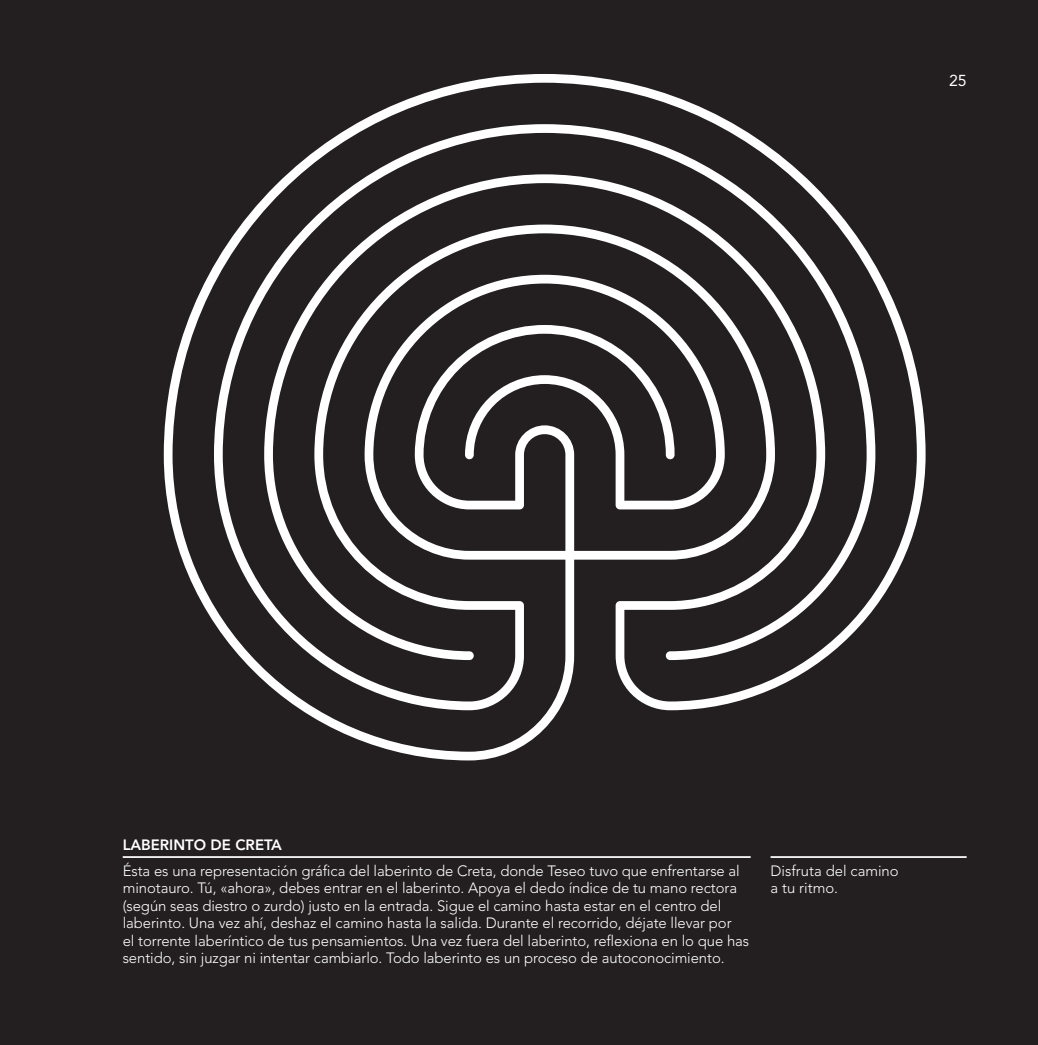
<style>
.page{position:relative;width:1038px;height:1045px;background:#fff}
.page>*{position:absolute;margin:0;border:0;box-sizing:border-box;transform-origin:0 0}
.t1{font:15.75px "Avenir LT Std";color:#fff}
.t2{font:300 14.88px/17.5px "Avenir LT Std";letter-spacing:-.005em;color:#fff}
.t3{font:800 14.88px "Avenir LT Std";color:#fff}
</style>
<div class="page">
<div style="left:0;top:0;width:1037px;height:1044px;background:#231f20"></div>
<hr style="left:123px;top:856px;width:627px;height:1px;background:#fff">
<hr style="left:770px;top:856px;width:196px;height:1px;background:#fff">
<svg style="left:164px;top:74px;width:761px;height:686px"></svg>
<p class="t1" style="left:948px;top:74px;width:19px">25</p>
<p class="t3" style="left:123px;top:838px;width:161px">LABERINTO DE CRETA</p>
<p class="t2" style="left:123px;top:862px;width:628px">Ésta es una representación gráfica del laberinto de Creta, donde Teseo tuvo que enfrentarse al minotauro. Tú, «ahora», debes entrar en el laberinto. Apoya el dedo índice de tu mano rectora (según seas diestro o zurdo) justo en la entrada. Sigue el camino hasta estar en el centro del laberinto. Una vez ahí, deshaz el camino hasta la salida. Durante el recorrido, déjate llevar por<br>el torrente laberíntico de tus pensamientos. Una vez fuera del laberinto, reflexiona en lo que has sentido, sin juzgar ni intentar cambiarlo. Todo laberinto es un proceso de autoconocimiento.</p>
<p class="t2" style="left:770px;top:862px;width:130px">Disfruta del camino a tu ritmo.</p>
</div>
